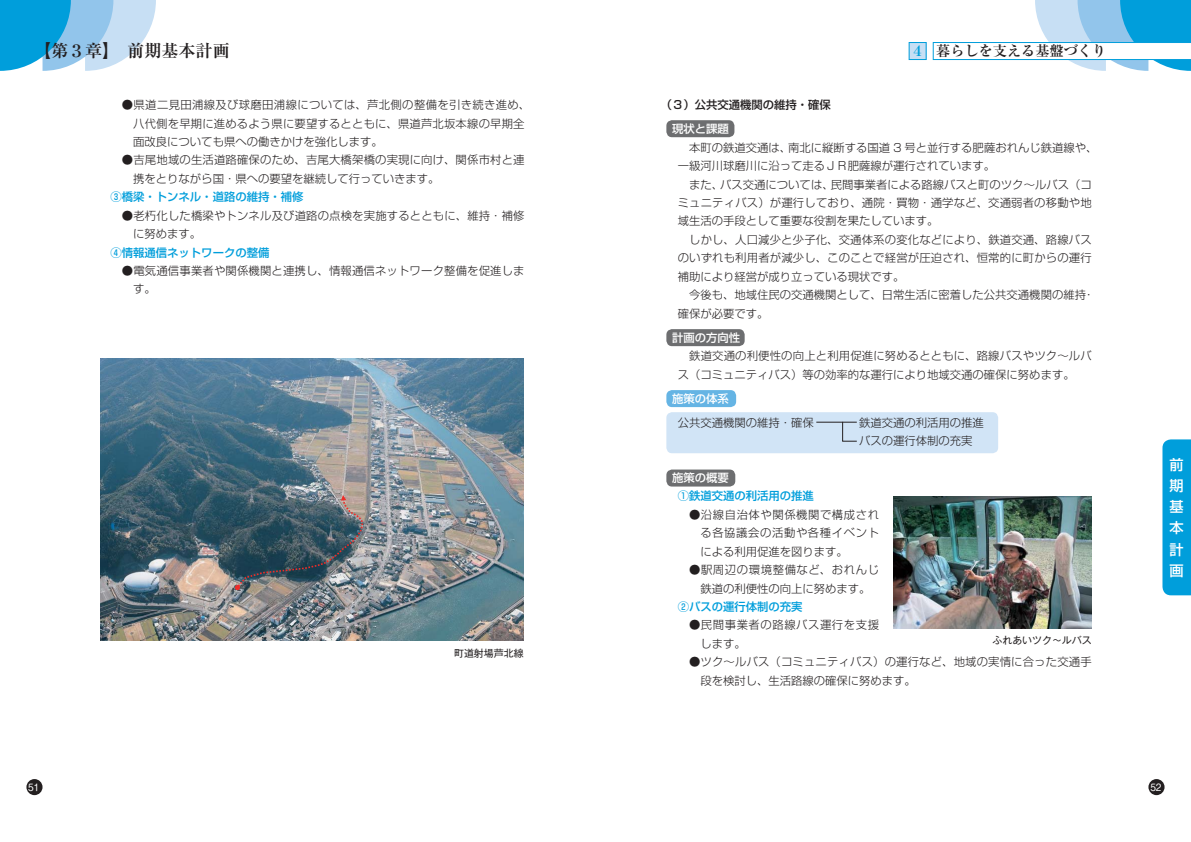
<style>
.page{position:relative;width:1191px;height:842px;background:#fff}
.page>*{position:absolute;margin:0;border:0;box-sizing:border-box;transform-origin:0 0}
.t1{font:17px "Ryumin Pr 6 Bold 90 pv RKSJ H";color:#231f20}
.t2{font:14.2px "Ryumin Pr 6 Bold 90 pv RKSJ H";color:#231f20}
.t3{font:14.2px/21.3px "Shin Go Pr 6 Medium 90 pv RKSJ H";color:#fff;text-align:justify}
.t4{font:11.3px/18.4px "Shin Go Pr 6 Light 90 pv RKSJ H";letter-spacing:.015em;color:#231f20}
.t5{font:11.3px "Shin Go Pr 6 Medium 90 pv RKSJ H";color:#009edb}
.t6{font:11.3px "Shin Go Pr 6 Medium 90 pv RKSJ H";color:#fff}
.t7{font:11.3px/18.4px "Shin Go Pr 6 Light 90 pv RKSJ H";letter-spacing:.05em;color:#231f20}
.t8{font:11.3px "Shin Go Pr 6 Medium 90 pv RKSJ H";color:#231f20}
.t9{font:9.9px "Gothic MB101 Pr 6 Regular 90 pv RKSJ H";color:#231f20}
.t10{font:9.2px "Shin M Go Pr 6 Regular 90 pv RKSJ H";color:#fff}
.s1{color:#009edb}
</style>
<div class="page">
<div style="left:1162px;top:439px;width:29px;height:156px;background:#009edb"></div>
<svg style="left:0;top:0;width:156px;height:71px;background:#79c5ea"></svg>
<div style="left:26px;top:779px;width:17px;height:16px;background:#231f20;border-radius:50%"></div>
<div style="left:1148px;top:779px;width:16px;height:16px;background:#231f20;border-radius:50%"></div>
<img style="left:100px;top:359px;width:424px;height:282px">
<svg style="left:235px;top:495px;width:129px;height:95px;background:#4d616b"></svg>
<div style="left:666px;top:120px;width:68px;height:17px;background:#6d6e70;border-radius:6px"></div>
<div style="left:666px;top:329px;width:78px;height:17px;background:#6d6e70;border-radius:6px"></div>
<div style="left:666px;top:469px;width:69px;height:17px;background:#6d6e70;border-radius:6px"></div>
<div style="left:666px;top:390px;width:70px;height:17px;background:#65b4e4;border-radius:6px"></div>
<div style="left:666px;top:412px;width:332px;height:41px;background:#d1e4f6;border-radius:6px"></div>
<hr style="left:816px;top:422px;width:40px;height:1px;background:#231f20">
<svg style="left:842px;top:421px;width:15px;height:21px"></svg>
<svg style="left:933px;top:0;width:258px;height:71px"></svg>
<div style="left:909px;top:43px;width:17px;height:17px;background:#c7dff4"></div>
<div style="left:909px;top:42px;width:17px;height:18px;border:1px solid #009edb"></div>
<img style="left:893px;top:496px;width:198px;height:132px">
<h1 class="t1" style="left:34px;top:45px;width:197px">【第３章】　前期基本計画</h1>
<p class="t4" style="left:133px;top:97px;width:398px;text-indent:-11px">●県道二見田浦線及び球磨田浦線については、芦北側の整備を引き続き進め、八代側を早期に進めるよう県に要望するとともに、県道芦北坂本線の早期全面改良についても県への働きかけを強化します。</p>
<p class="t4" style="left:133px;top:153px;width:393px;text-indent:-11px">●吉尾地域の生活道路確保のため、吉尾大橋架橋の実現に向け、関係市村と連携をとりながら国・県への要望を継続して行っていきます。</p>
<p class="t5" style="left:111px;top:193px;width:194px">③橋梁・トンネル・道路の維持・補修</p>
<p class="t4" style="left:133px;top:208px;width:393px;text-indent:-11px">●老朽化した橋梁やトンネル及び道路の点検を実施するとともに、維持・補修に努めます。</p>
<p class="t5" style="left:111px;top:248px;width:160px">④情報通信ネットワークの整備</p>
<p class="t4" style="left:133px;top:263px;width:393px;text-indent:-11px">●電気通信事業者や関係機関と連携し、情報通信ネットワーク整備を促進します。</p>
<p class="t9" style="left:454px;top:649px;width:71px">町道射場芦北線</p>
<p class="t2" style="left:910px;top:46px;width:197px"><span class="s1">４</span> 暮らしを支える基盤づくり</p>
<p class="t8" style="left:660px;top:101px;width:172px">（３）公共交通機関の維持・確保</p>
<p class="t6" style="left:672px;top:125px;width:58px">現状と課題</p>
<p class="t4" style="left:677px;top:140px;width:421px">　本町の鉄道交通は、南北に縦断する国道 3 号と並行する肥薩おれんじ鉄道線や、一級河川球磨川に沿って走るＪＲ肥薩線が運行されています。<br>　また、バス交通については、民間事業者による路線バスと町のツク～ルバス（コミュニティバス）が運行しており、通院・買物・通学など、交通弱者の移動や地域生活の手段として重要な役割を果たしています。<br>　しかし、人口減少と少子化、交通体系の変化などにより、鉄道交通、路線バスのいずれも利用者が減少し、このことで経営が圧迫され、恒常的に町からの運行補助により経営が成り立っている現状です。<br>　今後も、地域住民の交通機関として、日常生活に密着した公共交通機関の維持・確保が必要です。</p>
<p class="t6" style="left:672px;top:333px;width:70px">計画の方向性</p>
<p class="t4" style="left:677px;top:348px;width:415px">　鉄道交通の利便性の向上と利用促進に努めるとともに、路線バスやツク～ルバス（コミュニティバス）等の効率的な運行により地域交通の確保に努めます。</p>
<p class="t6" style="left:672px;top:394px;width:58px">施策の体系</p>
<p class="t4" style="left:677px;top:415px;width:308px">公共交通機関の維持・確保　　　　鉄道交通の利活用の推進</p>
<p class="t6" style="left:672px;top:473px;width:58px">施策の概要</p>
<p class="t5" style="left:677px;top:492px;width:138px">①鉄道交通の利活用の推進</p>
<p class="t4" style="left:700px;top:507px;width:180px;text-align:justify;text-indent:-11px">●沿線自治体や関係機関で構成される各協議会の活動や各種イベントによる利用促進を図ります。</p>
<p class="t4" style="left:689px;top:562px;width:191px;text-align:center">●駅周辺の環境整備など、おれんじ鉄道の利便性の向上に努めます。</p>
<p class="t5" style="left:677px;top:602px;width:126px">②バスの運行体制の充実</p>
<p class="t7" style="left:700px;top:617px;width:180px;text-indent:-11px">●民間事業者の路線バス運行を支援します。</p>
<p class="t4" style="left:700px;top:654px;width:393px;text-indent:-11px">●ツク～ルバス（コミュニティバス）の運行など、地域の実情に合った交通手段を検討し、生活路線の確保に努めます。</p>
<p class="t9" style="left:992px;top:637px;width:101px">ふれあいツク～ルバス</p>
<p class="t3" style="left:1169px;top:455px;width:15px">前期基本計画</p>
<p class="t10" style="left:28px;top:784px;width:13px">51</p>
<p class="t10" style="left:1150px;top:784px;width:13px">52</p>
</div>
